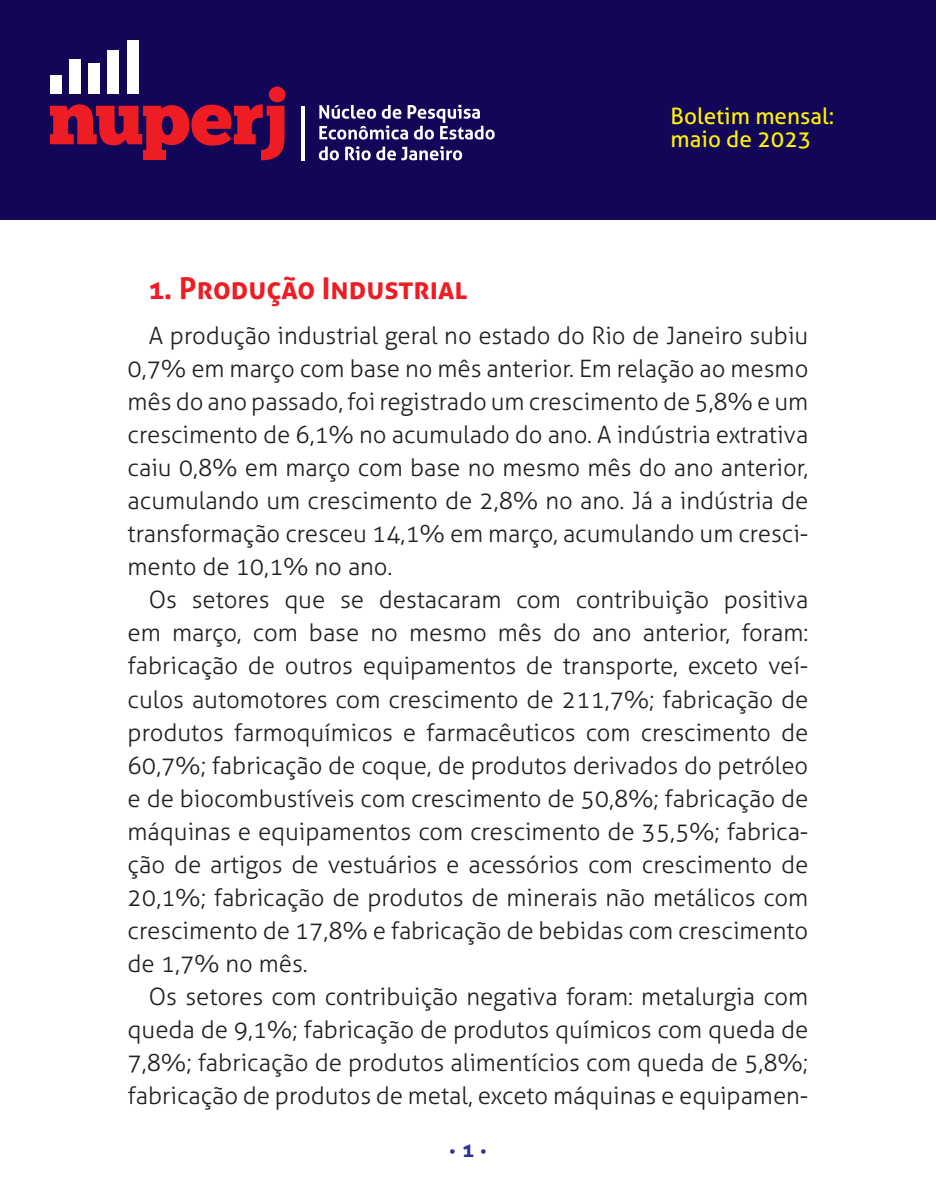
<style>
.page{position:relative;width:936px;height:1191px;background:#fff}
.page>*{position:absolute;margin:0;border:0;box-sizing:border-box;transform-origin:0 0}
.Título{font:700 30px "Aller";color:#ee1d23}
.Texto_Corrido{font:300 24px/33px "Aller";color:#231f20;text-align:justify}
.t1{font:22.5px/22.5px "Aller";color:#fff101}
.Título-2{font:700 15px "Aller";color:#2e3092}
.s1{font-size:22.5px}
</style>
<div class="page">
<div style="left:0;top:0;width:935px;height:219px;background:#110658"></div>
<svg style="left:319px;top:105px;width:175px;height:34px"></svg>
<svg style="left:319px;top:146px;width:20px;height:14px"></svg>
<svg style="left:345px;top:146px;width:25px;height:14px"></svg>
<svg style="left:376px;top:146px;width:86px;height:14px"></svg>
<svg style="left:50px;top:87px;width:235px;height:73px"></svg>
<div style="left:50px;top:75px;width:11px;height:19px;background:#fff"></div>
<div style="left:69px;top:60px;width:12px;height:34px;background:#fff"></div>
<div style="left:88px;top:64px;width:12px;height:30px;background:#fff"></div>
<div style="left:108px;top:51px;width:11px;height:43px;background:#fff"></div>
<div style="left:127px;top:41px;width:11px;height:53px;background:#fff"></div>
<hr style="left:301px;top:106px;width:4px;height:54px;background:#fff">
<p class="t1" style="left:670px;top:105px;width:165px">Boletim mensal: maio de 2023</p>
<p class="Título" style="left:149px;top:269px;width:320px">1. Produção Industrial</p>
<p class="Texto_Corrido" style="left:128px;top:319px;width:682px;text-indent:21px">A produção industrial geral no estado do Rio de Janeiro subiu 0,7% em março com base no mês anterior. Em relação ao mesmo mês do ano passado, foi registrado um crescimento de 5,8% e um crescimento de 6,1% no acumulado do ano. A indústria extrativa caiu 0,8% em março com base no mesmo mês do ano anterior, acumulando um crescimento de 2,8% no ano. Já a indústria de transformação cresceu 14,1% em março, acumulando um cresci&shy;mento de 10,1% no ano.</p>
<p class="Texto_Corrido" style="left:128px;top:583px;width:682px;text-indent:21px">Os setores que se destacaram com contribuição positiva em março, com base no mesmo mês do ano anterior, foram: fabricação de outros equipamentos de transporte, exceto veí&shy;culos automotores com crescimento de 211,7%; fabricação de produtos farmoquímicos e farmacêuticos com crescimento de 60,7%; fabricação de coque, de produtos derivados do petróleo e de biocombustíveis com crescimento de 50,8%; fabricação de máquinas e equipamentos com crescimento de 35,5%; fabrica&shy;ção de artigos de vestuários e acessórios com crescimento de 20,1%; fabricação de produtos de minerais não metálicos com crescimento de 17,8% e fabricação de bebidas com crescimento de 1,7% no mês.</p>
<p class="Texto_Corrido" style="left:128px;top:979px;width:682px;text-indent:21px">Os setores com contribuição negativa foram: metalurgia com queda de 9,1%; fabricação de produtos químicos com queda de 7,8%; fabricação de produtos alimentícios com queda de 5,8%; fabricação de produtos de metal, exceto máquinas e equipamen-</p>
<p class="Título-2" style="left:449px;top:1142px;width:39px">•<span class="s1">1</span>•</p>
</div>
